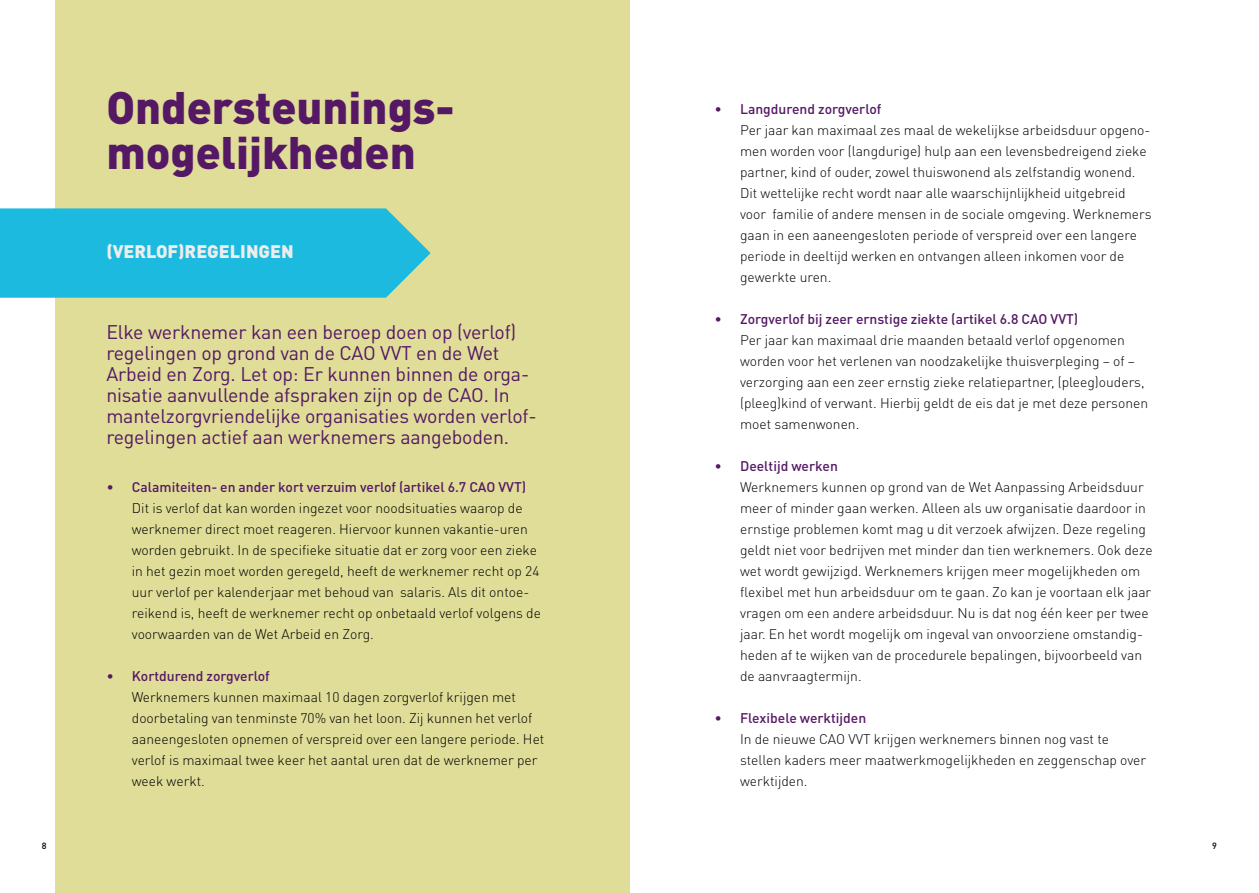
<style>
.page{position:relative;width:1259px;height:893px;background:#fff}
.page>*{position:absolute;margin:0;border:0;box-sizing:border-box;transform-origin:0 0}
.t1{font:900 45px/45px "DIN Pro";color:#541864}
.t2{font:19.5px/21px "DIN Pro";letter-spacing:-.01em;color:#541864}
.t3{font:900 18px "DIN Pro";color:#ededed}
.t4{font:300 13.8px/21px "DIN Pro";color:#000}
.t5{font:500 9px "DIN Pro";color:#000}
.s1{color:#541864}
.s2{font-weight:500;color:#541864}
</style>
<div class="page">
<div style="left:55px;top:0;width:574px;height:893px;background:#dfdd98"></div>
<svg style="left:0;top:208px;width:431px;height:90px;background:#29bcda"></svg>
<h1 class="t1" style="left:106px;top:83px;width:350px">Ondersteunings&shy;mogelijkheden</h1>
<h3 class="t3" style="left:106px;top:239px;width:189px">(VERLOF)REGELINGEN</h3>
<p class="t2" style="left:106px;top:320px;width:432px">Elke werknemer kan een beroep doen op (verlof) regelingen op grond van de CAO VVT en de Wet Arbeid en Zorg. Let op: Er kunnen binnen de orga&shy;nisatie aanvullende afspraken zijn op de CAO. In mantelzorgvriendelijke organisaties worden verlof&shy;regelingen actief aan werknemers aangeboden.</p>
<p class="t4" style="left:132px;top:476px;width:411px;text-indent:-26px"><span class="s1">•</span> <span class="s2">Calamiteiten- en ander kort verzuim verlof (artikel 6.7 CAO VVT)<br></span>Dit is verlof dat kan worden ingezet voor noodsituaties waarop de werknemer direct moet reageren. Hiervoor kunnen vakantie-uren worden gebruikt. In de specifieke situatie dat er zorg voor een zieke in het gezin moet worden geregeld, heeft de werknemer recht op 24 uur verlof per kalenderjaar met behoud van salaris. Als dit ontoe&shy;reikend is, heeft de werknemer recht op onbetaald verlof volgens de voorwaarden van de Wet Arbeid en Zorg.</p>
<p class="t4" style="left:132px;top:665px;width:414px;text-indent:-26px"><span class="s1">•</span> <span class="s2">Kortdurend zorgverlof<br></span>Werknemers kunnen maximaal 10 dagen zorgverlof krijgen met doorbetaling van tenminste 70% van het loon. Zij kunnen het verlof aaneengesloten opnemen of verspreid over een langere periode. Het verlof is maximaal twee keer het aantal uren dat de werknemer per week werkt.</p>
<p class="t4" style="left:740px;top:98px;width:413px;text-indent:-26px"><span class="s1">•</span> <span class="s2">Langdurend zorgverlof<br></span>Per jaar kan maximaal zes maal de wekelijkse arbeidsduur opgeno&shy;men worden voor (langdurige) hulp aan een levensbedreigend zieke partner, kind of ouder, zowel thuiswonend als zelfstandig wonend.<br>Dit wettelijke recht wordt naar alle waarschijnlijkheid uitgebreid voor familie of andere mensen in de sociale omgeving. Werknemers gaan in een aaneengesloten periode of verspreid over een langere periode in deeltijd werken en ontvangen alleen inkomen voor de gewerkte uren.</p>
<p class="t4" style="left:740px;top:308px;width:410px;text-indent:-26px"><span class="s1">•</span> <span class="s2">Zorgverlof bij zeer ernstige ziekte (artikel 6.8 CAO VVT)<br></span>Per jaar kan maximaal drie maanden betaald verlof opgenomen worden voor het verlenen van noodzakelijke thuisverpleging – of – verzorging aan een zeer ernstig zieke relatiepartner, (pleeg)ouders, (pleeg)kind of verwant. Hierbij geldt de eis dat je met deze personen moet samenwonen.</p>
<p class="t4" style="left:740px;top:455px;width:414px;text-indent:-26px"><span class="s1">•</span> <span class="s2">Deeltijd werken<br></span>Werknemers kunnen op grond van de Wet Aanpassing Arbeidsduur meer of minder gaan werken. Alleen als uw organisatie daardoor in ernstige problemen komt mag u dit verzoek afwijzen. Deze regeling geldt niet voor bedrijven met minder dan tien werknemers. Ook deze wet wordt gewijzigd. Werknemers krijgen meer mogelijkheden om flexibel met hun arbeidsduur om te gaan. Zo kan je voortaan elk jaar vragen om een andere arbeidsduur. Nu is dat nog één keer per twee jaar. En het wordt mogelijk om ingeval van onvoorziene omstandig&shy;heden af te wijken van de procedurele bepalingen, bijvoorbeeld van de aanvraagtermijn.</p>
<p class="t4" style="left:740px;top:707px;width:408px;text-indent:-26px"><span class="s1">•</span> <span class="s2">Flexibele werktijden<br></span>In de nieuwe CAO VVT krijgen werknemers binnen nog vast te stellen kaders meer maatwerkmogelijkheden en zeggenschap over werktijden.</p>
<p class="t5" style="left:42px;top:839px;width:6px">8</p>
<p class="t5" style="left:1212px;top:839px;width:6px">9</p>
</div>
